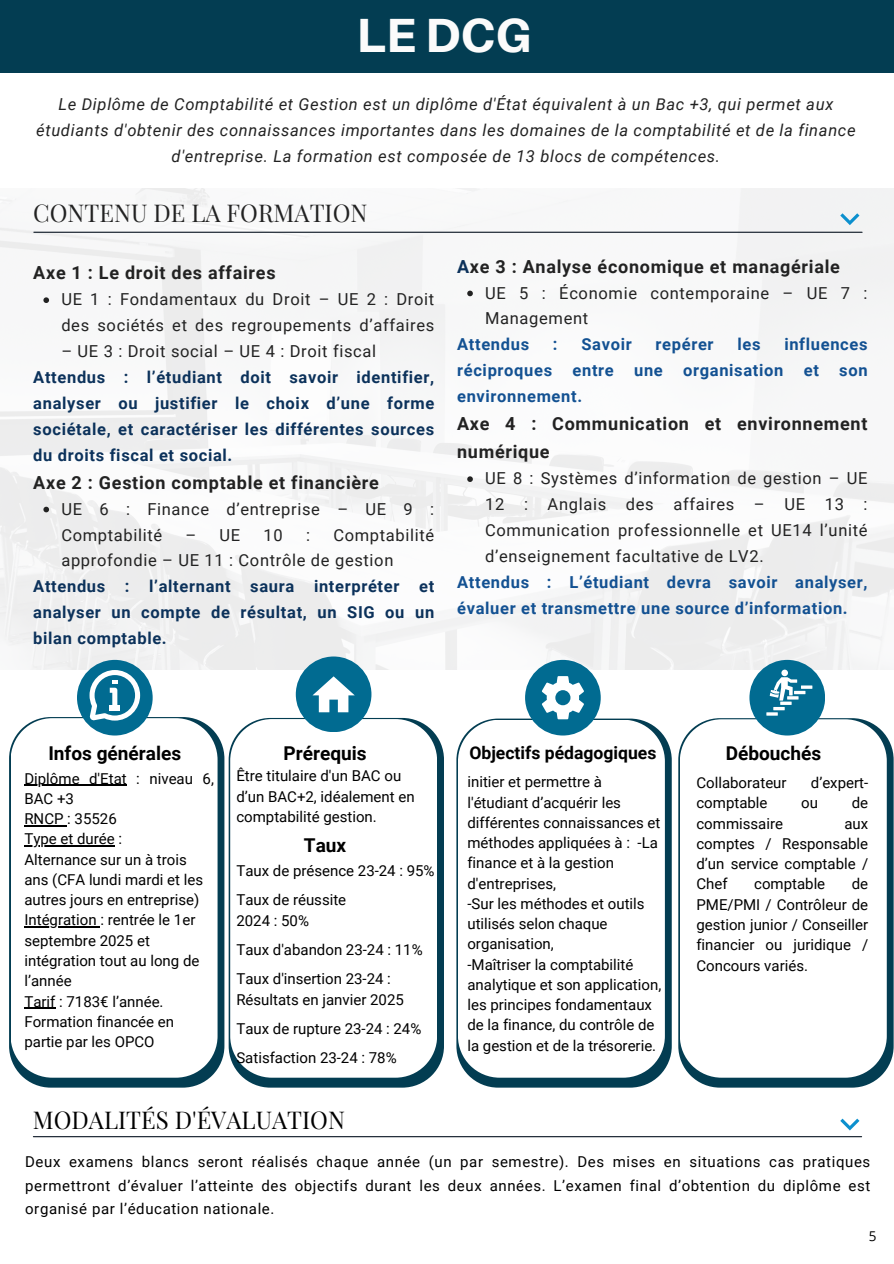
<style>
.page{position:relative;width:894px;height:1264px;background:#fff}
.page>*{position:absolute;margin:0;border:0;box-sizing:border-box;transform-origin:0 0}
.t1{font:800 48px "Aileron";color:#fbfbfb}
.t2{font:24px "Playfair Display";color:#000}
.t3{font:24px "Playfair Display";color:#222}
.t4{font:700 19.05px "Roboto";color:#000}
.t5{font:700 18px/28.2px "Roboto";letter-spacing:.04em;color:#222}
.t6{font:700 17.55px "Roboto";color:#000}
.t7{font:16.5px/25.8px "Roboto";letter-spacing:.04em;color:#222}
.t8{font:700 16.5px/25.8px "Roboto";letter-spacing:.04em;color:#0c325b;text-align:justify}
.t9{font:italic 16.5px/25.8px "Roboto";letter-spacing:.04em;color:#222;text-align:center}
.t10{font:700 16.5px/25.8px "Roboto";letter-spacing:.04em;color:#135192;text-align:justify}
.t11{font:15px/20.2px "Roboto";color:#000}
.t12{font:13.5px "Open Sans";color:#000}
.s1{color:#0c325b}
</style>
<div class="page">
<div style="left:0;top:0;width:893px;height:73px;background:#033d52"></div>
<img style="left:0;top:188px;width:893px;height:482px">
<svg style="left:840px;top:213px;width:19px;height:12px"></svg>
<svg style="left:678px;top:718px;width:215px;height:369px;fill:#033d52"></svg>
<svg style="left:679px;top:719px;width:207px;height:358px"></svg>
<svg style="left:456px;top:718px;width:215px;height:369px;fill:#033d52"></svg>
<svg style="left:458px;top:719px;width:206px;height:358px"></svg>
<div style="left:525px;top:660px;width:75px;height:75px;background:#016b91;border-radius:50%"></div>
<svg style="left:541px;top:676px;width:43px;height:43px"></svg>
<div style="left:749px;top:660px;width:75px;height:75px;background:#016b91;border-radius:50%"></div>
<svg style="left:9px;top:717px;width:215px;height:370px;background:#376576"></svg>
<svg style="left:11px;top:718px;width:206px;height:359px"></svg>
<div style="left:77px;top:660px;width:75px;height:75px;background:#016b91;border-radius:50%"></div>
<svg style="left:228px;top:718px;width:216px;height:369px;fill:#033d52"></svg>
<svg style="left:230px;top:719px;width:207px;height:358px"></svg>
<div style="left:296px;top:656px;width:75px;height:76px;background:#016b91;border-radius:50%"></div>
<svg style="left:312px;top:676px;width:42px;height:36px"></svg>
<svg style="left:89px;top:670px;width:51px;height:50px"></svg>
<svg style="left:840px;top:1118px;width:19px;height:12px"></svg>
<hr style="left:34px;top:232px;width:827px;height:1px;background:#0b1623">
<hr style="left:33px;top:1136px;width:828px;height:1px;background:#0b1623">
<svg style="left:766px;top:707px;width:18px;height:8px"></svg>
<svg style="left:780px;top:701px;width:11px;height:4px"></svg>
<div style="left:781px;top:669px;width:6px;height:7px;background:#fff;border-radius:50%"></div>
<svg style="left:769px;top:677px;width:43px;height:23px"></svg>
<svg style="left:43px;top:297px;width:6px;height:6px"></svg>
<svg style="left:43px;top:506px;width:6px;height:6px"></svg>
<svg style="left:467px;top:290px;width:5px;height:6px"></svg>
<svg style="left:467px;top:476px;width:5px;height:6px"></svg>
<hr style="left:24px;top:784px;width:103px;height:2px;background:#000">
<hr style="left:24px;top:825px;width:43px;height:1px;background:#000">
<hr style="left:24px;top:845px;width:91px;height:1px;background:#000">
<hr style="left:24px;top:926px;width:76px;height:1px;background:#000">
<hr style="left:24px;top:1007px;width:31px;height:1px;background:#000">
<h1 class="t1" style="left:356px;top:5px;width:176px">LE DCG</h1>
<p class="t9" style="left:36px;top:92px;width:820px">Le Diplôme de Comptabilité et Gestion est un diplôme d'État équivalent à un Bac +3, qui permet aux étudiants d'obtenir des connaissances importantes dans les domaines de la comptabilité et de la finance d'entreprise. La formation est composée de 13 blocs de compétences.</p>
<p class="t3" style="left:33px;top:196px;width:335px">CONTENU DE LA FORMATION</p>
<p class="t5" style="left:33px;top:259px;width:244px">Axe 1 : Le droit des affaires</p>
<h2 class="t7" style="left:61px;top:287px;width:374px">UE 1 : Fondamentaux du Droit – UE 2 : Droit des sociétés et des regroupements d’affaires</h2>
<h2 class="t7" style="left:61px;top:338px;width:316px">– UE 3 : Droit social – UE 4 : Droit fiscal</h2>
<p class="t8" style="left:33px;top:364px;width:402px">Attendus : l’étudiant doit savoir identifier, analyser ou justifier le choix d’une forme sociétale, et caractériser les différentes sources du droits fiscal et social.</p>
<p class="t5" style="left:33px;top:468px;width:347px">Axe 2 : Gestion comptable et financière</p>
<p class="t7" style="left:61px;top:496px;width:374px">UE 6 : Finance d’entreprise – UE 9 :<br>Comptabilité</p>
<p class="t7" style="left:61px;top:522px;width:374px;text-indent:272px">Comptabilité approfondie – UE 11 : Contrôle de gestion</p>
<h3 class="t8" style="left:33px;top:573px;width:402px">Attendus : l’alternant saura interpréter et analyser un compte de résultat, un SIG ou un bilan comptable.</h3>
<p class="t7" style="left:185px;top:522px;width:56px">– UE</p>
<p class="t7" style="left:263px;top:522px;width:21px">10</p>
<p class="t7" style="left:306px;top:522px;width:5px">:</p>
<p class="t5" style="left:457px;top:252px;width:384px"><span class="s1">A</span>xe 3 : Analyse économique et managériale</p>
<h4 class="t7" style="left:485px;top:280px;width:384px">UE 5 : Économie contemporaine – UE 7 :<br>Management</h4>
<p class="t10" style="left:457px;top:332px;width:73px">Attendus</p>
<p class="t10" style="left:553px;top:332px;width:6px">:</p>
<p class="t10" style="left:581px;top:332px;width:52px">Savoir</p>
<p class="t10" style="left:655px;top:332px;width:60px">repérer</p>
<p class="t10" style="left:737px;top:332px;width:25px">les</p>
<p class="t10" style="left:457px;top:332px;width:412px;text-indent:327px">influences réciproques entre une organisation et son environnement.</p>
<p class="t5" style="left:457px;top:410px;width:412px">Axe 4 : Communication et environnement numérique</p>
<h4 class="t7" style="left:485px;top:465px;width:384px;text-align:justify">UE 8 : Systèmes d’information de gestion – UE 12 : Anglais des affaires – UE 13 :<br>Communication professionnelle et UE14 l’unité d’enseignement facultative de LV2.</h4>
<h3 class="t10" style="left:457px;top:569px;width:412px">Attendus : L’étudiant devra savoir analyser, évaluer et transmettre une source d’information.</h3>
<p class="t4" style="left:48px;top:742px;width:134px">Infos générales</p>
<p class="t11" style="left:24px;top:768px;width:191px">Diplôme d'Etat : niveau 6,<br>BAC +3</p>
<p class="t11" style="left:24px;top:809px;width:94px">RNCP : 35526</p>
<p class="t11" style="left:24px;top:829px;width:99px">Type et durée :</p>
<p class="t11" style="left:24px;top:849px;width:180px">Alternance sur un à trois ans (CFA lundi mardi et les autres jours en entreprise)</p>
<p class="t11" style="left:24px;top:910px;width:176px">Intégration : rentrée le 1er septembre 2025 et intégration tout au long de l’année</p>
<p class="t11" style="left:24px;top:991px;width:151px">Tarif : 7183€ l’année.<br>Formation financée en partie par les OPCO</p>
<p class="t4" style="left:283px;top:742px;width:85px">Prérequis</p>
<h3 class="t11" style="left:236px;top:766px;width:180px">Être titulaire d'un BAC ou d’un BAC+2, idéalement en comptabilité gestion.</h3>
<p class="t4" style="left:304px;top:834px;width:44px">Taux</p>
<p class="t11" style="left:236px;top:860px;width:200px">Taux de présence 23-24 : 95%</p>
<p class="t11" style="left:236px;top:889px;width:111px">Taux de réussite</p>
<p class="t11" style="left:236px;top:910px;width:74px">2024 : 50%</p>
<p class="t11" style="left:236px;top:939px;width:188px">Taux d'abandon 23-24 : 11%</p>
<p class="t11" style="left:236px;top:968px;width:156px">Taux d'insertion 23-24 :</p>
<h3 class="t11" style="left:236px;top:989px;width:169px">Résultats en janvier 2025</h3>
<p class="t11" style="left:236px;top:1018px;width:186px">Taux de rupture 23-24 : 24%</p>
<h3 class="t11" style="left:236px;top:1047px;width:162px">Satisfaction 23-24 : 78%</h3>
<h4 class="t6" style="left:469px;top:742px;width:188px">Objectifs pédagogiques</h4>
<p class="t4" style="left:725px;top:742px;width:97px">Débouchés</p>
<h4 class="t11" style="left:696px;top:773px;width:92px">Collaborateur</h4>
<h4 class="t11" style="left:810px;top:773px;width:59px">d’expert-</h4>
<h4 class="t11" style="left:696px;top:793px;width:72px">comptable</h4>
<h4 class="t11" style="left:801px;top:793px;width:18px">ou</h4>
<h4 class="t11" style="left:851px;top:793px;width:18px">de</h4>
<h4 class="t11" style="left:696px;top:813px;width:88px">commissaire</h4>
<p class="t11" style="left:467px;top:772px;width:194px">initier et permettre à l'étudiant d’acquérir les différentes connaissances et méthodes appliquées à : -La finance et à la gestion d'entreprises,</p>
<p class="t11" style="left:467px;top:893px;width:179px">-Sur les méthodes et outils utilisés selon chaque organisation,</p>
<p class="t11" style="left:467px;top:954px;width:195px">-Maîtriser la comptabilité analytique et son application, les principes fondamentaux de la finance, du contrôle de la gestion et de la trésorerie.</p>
<h4 class="t11" style="left:696px;top:813px;width:173px;text-align:justify;text-indent:148px">aux comptes / Responsable d’un service comptable / Chef</h4>
<h4 class="t11" style="left:696px;top:874px;width:173px;text-align:justify;text-indent:155px">de PME/PMI / Contrôleur de gestion junior / Conseiller financier ou juridique / Concours variés.</h4>
<h4 class="t11" style="left:754px;top:874px;width:72px">comptable</h4>
<p class="t2" style="left:33px;top:1103px;width:313px">MODALITÉS D'ÉVALUATION</p>
<p class="t11" style="left:25px;top:1150px;width:846px;line-height:23.7px;text-align:justify">Deux examens blancs seront réalisés chaque année (un par semestre). Des mises en situations cas pratiques permettront d’évaluer l’atteinte des objectifs durant les deux années. L’examen final d’obtention du diplôme est organisé par l’éducation nationale.</p>
<p class="t12" style="left:868px;top:1226px;width:9px">5</p>
</div>
